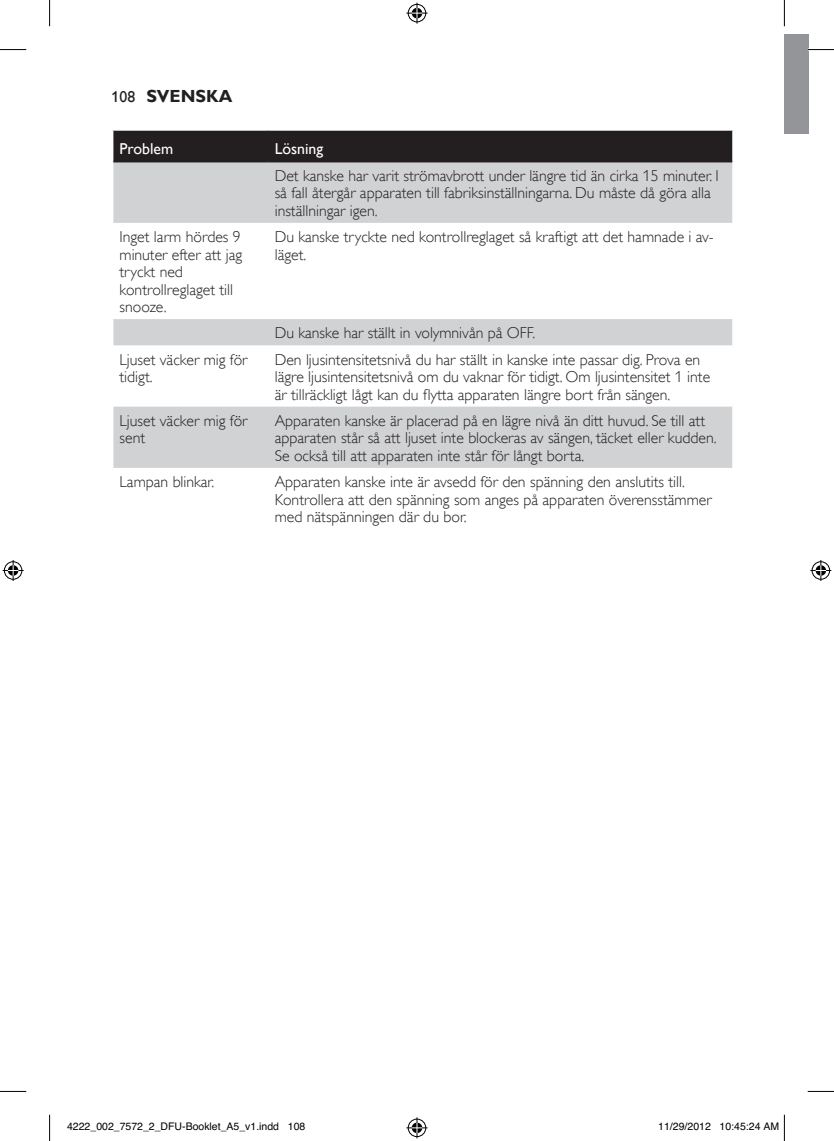
<style>
.page{position:relative;width:834px;height:1141px;background:#fff}
.page>*{position:absolute;margin:0;border:0;box-sizing:border-box;transform-origin:0 0}
.t1{font:700 17.5px "Gill Sans Alt One WGL";color:#231f20}
.t2{font:15.75px/17.5px "Gill Sans Alt One WGL Light";color:#231f20}
.t3{font:15.75px "Gill Sans Alt One WGL";color:#fff}
.t4{font:10.5px "Helvetica";color:#000}
.s1{font-weight:400;font-size:15.75px}
</style>
<div class="page">
<div style="left:784px;top:35px;width:25px;height:99px;background:#939598"></div>
<div style="left:113px;top:131px;width:619px;height:30px;background:#231f20"></div>
<svg style="left:113px;top:162px;width:619px;height:306px"></svg>
<svg style="left:732px;top:319px;width:1px;height:26px"></svg>
<hr style="left:113px;top:161px;width:154px;height:1px;background:#231f20">
<hr style="left:267px;top:161px;width:465px;height:1px;background:#231f20">
<hr style="left:807px;top:48px;width:26px;height:3px;background:#fff">
<svg style="left:0;top:49px;width:26px;height:1px"></svg>
<svg style="left:807px;top:49px;width:26px;height:1px"></svg>
<svg style="left:0;top:1091px;width:26px;height:1px"></svg>
<svg style="left:807px;top:1091px;width:26px;height:1px"></svg>
<svg style="left:49px;top:0;width:1px;height:26px"></svg>
<svg style="left:49px;top:1115px;width:1px;height:26px"></svg>
<svg style="left:783px;top:0;width:1px;height:26px"></svg>
<svg style="left:406px;top:3px;width:21px;height:21px"></svg>
<svg style="left:406px;top:1117px;width:21px;height:21px"></svg>
<svg style="left:3px;top:560px;width:21px;height:21px"></svg>
<svg style="left:810px;top:560px;width:21px;height:21px"></svg>
<svg style="left:783px;top:1115px;width:1px;height:26px"></svg>
<p class="t1" style="left:112px;top:84px;width:122px"><span class="s1">108</span> SVENSKA</p>
<p class="t3" style="left:119px;top:138px;width:55px">Problem</p>
<p class="t3" style="left:274px;top:138px;width:50px">Lösning</p>
<p class="t2" style="left:274px;top:167px;width:445px">Det kanske har varit strömavbrott under längre tid än cirka 15 minuter. I så fall återgår apparaten till fabriksinställningarna. Du måste då göra alla inställningar igen.</p>
<p class="t2" style="left:119px;top:228px;width:124px">Inget larm hördes 9 minuter efter att jag tryckt ned kontrollreglaget till snooze.</p>
<p class="t2" style="left:274px;top:228px;width:440px">Du kanske tryckte ned kontrollreglaget så kraftigt att det hamnade i av&shy;läget.</p>
<p class="t2" style="left:274px;top:324px;width:262px">Du kanske har ställt in volymnivån på OFF.</p>
<p class="t2" style="left:119px;top:351px;width:129px">Ljuset väcker mig för tidigt.</p>
<p class="t2" style="left:274px;top:351px;width:437px">Den ljusintensitetsnivå du har ställt in kanske inte passar dig. Prova en lägre ljusintensitetsnivå om du vaknar för tidigt. Om ljusintensitet 1 inte är tillräckligt lågt kan du flytta apparaten längre bort från sängen.</p>
<p class="t2" style="left:119px;top:412px;width:129px">Ljuset väcker mig för sent</p>
<p class="t2" style="left:274px;top:412px;width:443px">Apparaten kanske är placerad på en lägre nivå än ditt huvud. Se till att apparaten står så att ljuset inte blockeras av sängen, täcket eller kudden.<br>Se också till att apparaten inte står för långt borta.</p>
<p class="t2" style="left:119px;top:473px;width:96px">Lampan blinkar.</p>
<p class="t2" style="left:274px;top:473px;width:438px">Apparaten kanske inte är avsedd för den spänning den anslutits till.<br>Kontrollera att den spänning som anges på apparaten överensstämmer med nätspänningen där du bor.</p>
<p class="t4" style="left:67px;top:1120px;width:240px">4222_002_7572_2_DFU-Booklet_A5_v1.indd 108</p>
<p class="t4" style="left:658px;top:1120px;width:122px">11/29/2012 10:45:24 AM</p>
</div>
